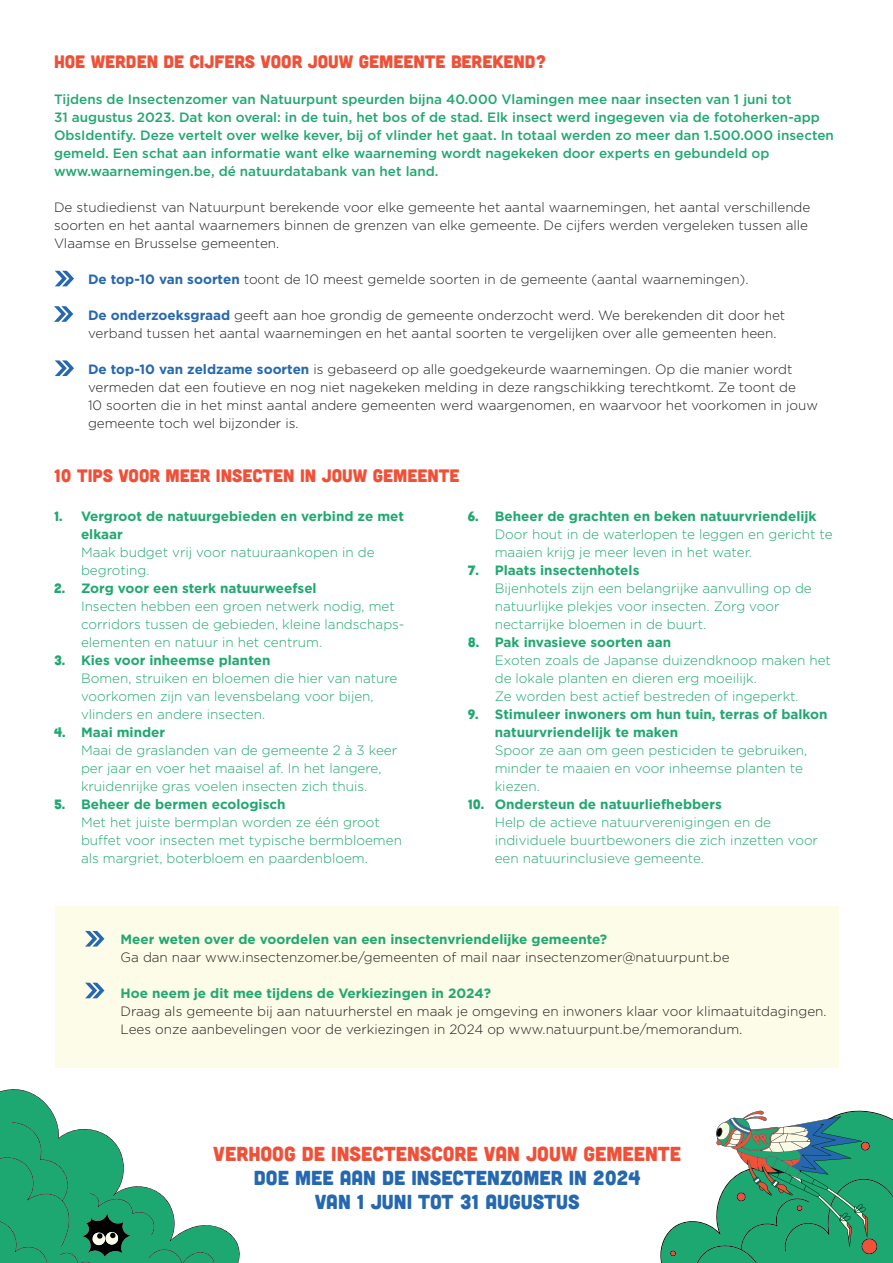
<style>
.page{position:relative;width:893px;height:1263px;background:#fff}
.page>*{position:absolute;margin:0;border:0;box-sizing:border-box;transform-origin:0 0}
.t1{font:20.25px/24.3px "Cubano";color:#2568b0;text-align:center}
.t2{font:20.25px "Cubano";color:#f05037}
.t3{font:18px "Cubano";color:#f05037}
.t4{font:300 13.5px/18px "Gotham";color:#20a871}
.t5{font:300 13.5px/18px "Gotham";color:#231f20}
.t6{font:500 13.5px/18px "Gotham";color:#20a871}
.t7{font:700 13.5px/18px "Gotham";color:#20a871}
.s1{font-weight:700;color:#2667b0}
.s2{font-family:"Cubano";font-weight:400}
.s3{font-weight:700}
</style>
<div class="page">
<div style="left:55px;top:906px;width:783px;height:162px;background:#fdfce8"></div>
<svg style="left:0;top:1089px;width:240px;height:174px"></svg>
<svg style="left:660px;top:1110px;width:233px;height:153px"></svg>
<svg style="left:85px;top:931px;width:19px;height:15px"></svg>
<svg style="left:85px;top:983px;width:19px;height:15px"></svg>
<svg style="left:55px;top:271px;width:19px;height:15px"></svg>
<svg style="left:54px;top:306px;width:19px;height:16px"></svg>
<svg style="left:55px;top:360px;width:19px;height:16px"></svg>
<h2 class="t3" style="left:54px;top:51px;width:494px">HOE WERDEN DE CIJFERS VOOR JOUW GEMEENTE BEREKEND?</h2>
<p class="t6" style="left:54px;top:90px;width:781px">Tijdens de Insectenzomer van Natuurpunt speurden bijna 40.000 Vlamingen mee naar insecten van 1 juni tot<br>31 augustus 2023. Dat kon overal: in de tuin, het bos of de stad. Elk insect werd ingegeven via de fotoherken-app ObsIdentify. Deze vertelt over welke kever, bij of vlinder het gaat. In totaal werden zo meer dan 1.500.000 insecten gemeld. Een schat aan informatie want elke waarneming wordt nagekeken door experts en gebundeld op www.waarnemingen.be, dé natuurdatabank van het land.</p>
<p class="t5" style="left:54px;top:198px;width:758px">De studiedienst van Natuurpunt berekende voor elke gemeente het aantal waarnemingen, het aantal verschillende soorten en het aantal waarnemers binnen de grenzen van elke gemeente. De cijfers werden vergeleken tussen alle<br>Vlaamse en Brusselse gemeenten.</p>
<p class="t5" style="left:88px;top:270px;width:662px"><span class="s1">De top-10 van soorten</span> toont de 10 meest gemelde soorten in de gemeente (aantal waarnemingen).</p>
<p class="t5" style="left:88px;top:306px;width:699px"><span class="s1">De onderzoeksgraad</span> geeft aan hoe grondig de gemeente onderzocht werd. We berekenden dit door het verband tussen het aantal waarnemingen en het aantal soorten te vergelijken over alle gemeenten heen.</p>
<p class="t5" style="left:88px;top:360px;width:732px"><span class="s1">De top-10 van zeldzame soorten</span> is gebaseerd op alle goedgekeurde waarnemingen. Op die manier wordt vermeden dat een foutieve en nog niet nagekeken melding in deze rangschikking terechtkomt. Ze toont de<br>10 soorten die in het minst aantal andere gemeenten werd waargenomen, en waarvoor het voorkomen in jouw gemeente toch wel bijzonder is.</p>
<h2 class="t3" style="left:54px;top:465px;width:407px">10 TIPS VOOR MEER INSECTEN IN JOUW GEMEENTE</h2>
<p class="t7" style="left:81px;top:508px;width:325px;text-indent:-27px"><span class="s2">1.</span> Vergroot de natuurgebieden en verbind ze met elkaar</p>
<p class="t4" style="left:81px;top:543px;width:295px">Maak budget vrij voor natuuraankopen in de begroting.</p>
<p class="t4" style="left:81px;top:579px;width:325px;text-indent:-27px"><span class="s2">2.</span> <span class="s3">Zorg voor een sterk natuurweefsel<br></span>Insecten hebben een groen netwerk nodig, met corridors tussen de gebieden, kleine landschaps&shy;elementen en natuur in het centrum.</p>
<p class="t4" style="left:81px;top:651px;width:318px;text-indent:-27px"><span class="s2">3.</span> <span class="s3">Kies voor inheemse planten<br></span>Bomen, struiken en bloemen die hier van nature voorkomen zijn van levensbelang voor bijen, vlinders en andere insecten.</p>
<p class="t4" style="left:81px;top:723px;width:318px;text-indent:-27px"><span class="s2">4.</span> <span class="s3">Maai minder<br></span>Maai de graslanden van de gemeente 2 à 3 keer per jaar en voer het maaisel af. In het langere, kruidenrijke gras voelen insecten zich thuis.</p>
<p class="t4" style="left:81px;top:795px;width:322px;text-indent:-27px"><span class="s2">5.</span> <span class="s3">Beheer de bermen ecologisch<br></span>Met het juiste bermplan worden ze één groot buffet voor insecten met typische bermbloemen als margriet, boterbloem en paardenbloem.</p>
<p class="t4" style="left:495px;top:507px;width:339px;text-indent:-27px"><span class="s2">6.</span> <span class="s3">Beheer de grachten en beken natuurvriendelijk<br></span>Door hout in de waterlopen te leggen en gericht te maaien krijg je meer leven in het water.</p>
<p class="t4" style="left:495px;top:561px;width:319px;text-indent:-27px"><span class="s2">7.</span> <span class="s3">Plaats insectenhotels<br></span>Bijenhotels zijn een belangrijke aanvulling op de natuurlijke plekjes voor insecten. Zorg voor nectarrijke bloemen in de buurt.</p>
<p class="t4" style="left:495px;top:633px;width:338px;text-indent:-27px"><span class="s2">8.</span> <span class="s3">Pak invasieve soorten aan<br></span>Exoten zoals de Japanse duizendknoop maken het de lokale planten en dieren erg moeilijk.<br>Ze worden best actief bestreden of ingeperkt.</p>
<p class="t7" style="left:495px;top:705px;width:334px;text-indent:-27px"><span class="s2">9.</span> Stimuleer inwoners om hun tuin, terras of balkon natuurvriendelijk te maken</p>
<p class="t4" style="left:495px;top:741px;width:314px">Spoor ze aan om geen pesticiden te gebruiken, minder te maaien en voor inheemse planten te kiezen.</p>
<p class="t4" style="left:495px;top:795px;width:325px;text-indent:-27px"><span class="s2">10.</span> <span class="s3">Ondersteun de natuurliefhebbers<br></span>Help de actieve natuurverenigingen en de individuele buurtbewoners die zich inzetten voor een natuurinclusieve gemeente.</p>
<p class="t7" style="left:120px;top:930px;width:488px">Meer weten over de voordelen van een insectenvriendelijke gemeente?</p>
<p class="t5" style="left:120px;top:947px;width:611px">Ga dan naar www.insectenzomer.be/gemeenten of mail naar insectenzomer@natuurpunt.be</p>
<p class="t7" style="left:120px;top:984px;width:372px">Hoe neem je dit mee tijdens de Verkiezingen in 2024?</p>
<p class="t5" style="left:120px;top:1001px;width:708px">Draag als gemeente bij aan natuurherstel en maak je omgeving en inwoners klaar voor klimaatuitdagingen.<br>Lees onze aanbevelingen voor de verkiezingen in 2024 op www.natuurpunt.be/memorandum.</p>
<h1 class="t2" style="left:213px;top:1141px;width:469px">VERHOOG DE INSECTENSCORE VAN JOUW GEMEENTE</h1>
<h1 class="t1" style="left:254px;top:1165px;width:388px">DOE MEE AAN DE INSECTENZOMER IN 2024<br>VAN 1 JUNI TOT 31 AUGUSTUS</h1>
</div>
